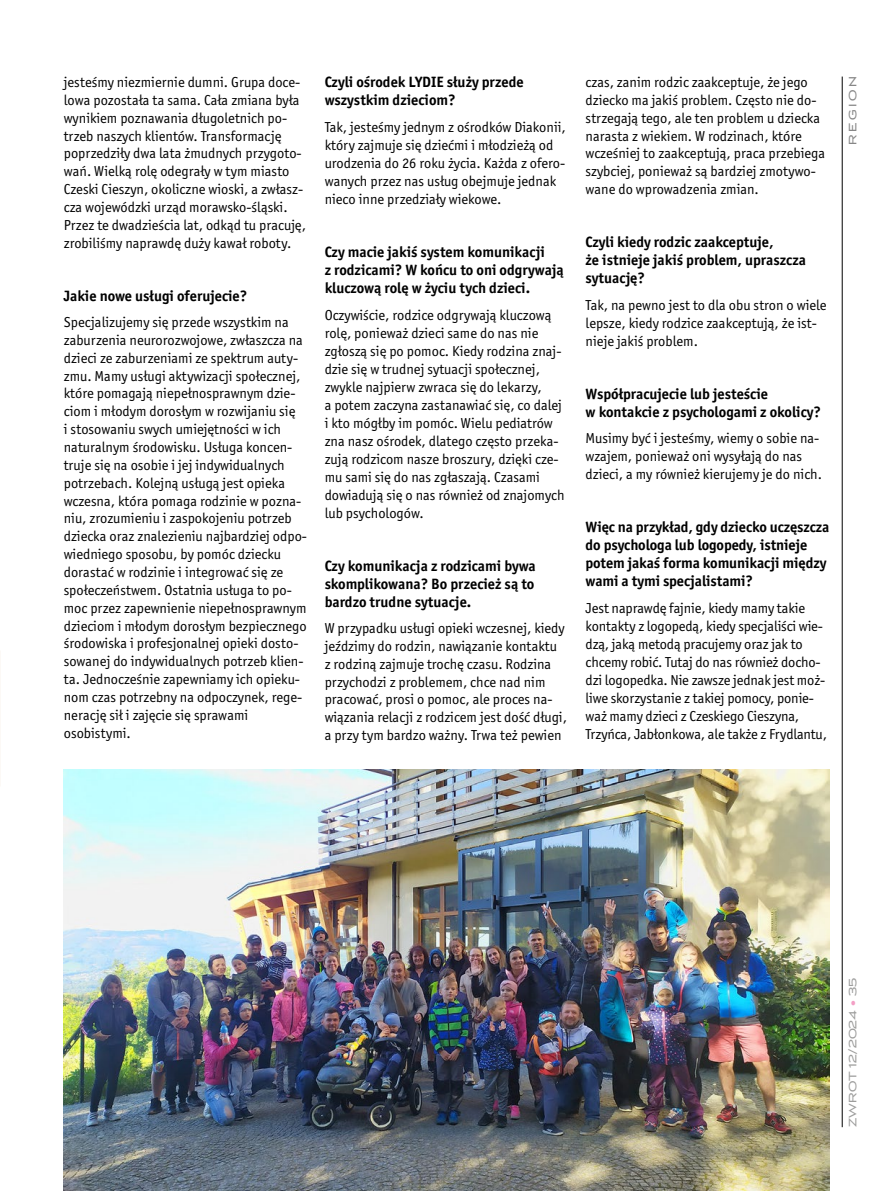
<style>
.page{position:relative;width:872px;height:1191px;background:#fff}
.page>*{position:absolute;margin:0;border:0;box-sizing:border-box;transform-origin:0 0}
.t1{font:700 15px/18px "Officina Sans Itc TOT";color:#000}
.t2{font:14.4px/17.9px "Officina Sans Itc TOT";color:#000}
.t3{font:12px "Luxury Gold";letter-spacing:.015em;color:#9d9d9c}
.t4{font:12px "Luxury Gold";letter-spacing:.205em;color:#878787}
.s1{color:#f39fc5}
</style>
<div class="page">
<img style="left:64px;top:770px;width:765px;height:421px">
<hr style="left:842px;top:77px;width:1px;height:1050px;background:#000">
<p class="t2" style="left:64px;top:73px;width:244px">jesteśmy niezmiernie dumni. Grupa doce&shy;lowa pozostała ta sama. Cała zmiana była wynikiem poznawania długoletnich po&shy;trzeb naszych klientów. Transformację poprzedziły dwa lata żmudnych przygoto&shy;wań. Wielką rolę odegrały w tym miasto Czeski Cieszyn, okoliczne wioski, a zwłasz&shy;cza wojewódzki urząd morawsko-śląski.<br>Przez te dwadzieścia lat, odkąd tu pracuję, zrobiliśmy naprawdę duży kawał roboty.</p>
<p class="t1" style="left:64px;top:286px;width:185px">Jakie nowe usługi oferujecie?</p>
<p class="t2" style="left:64px;top:313px;width:245px">Specjalizujemy się przede wszystkim na zaburzenia neurorozwojowe, zwłaszcza na dzieci ze zaburzeniami ze spektrum auty&shy;zmu. Mamy usługi aktywizacji społecznej, które pomagają niepełnosprawnym dzie&shy;ciom i młodym dorosłym w rozwijaniu się<br>i stosowaniu swych umiejętności w ich naturalnym środowisku. Usługa koncen&shy;truje się na osobie i jej indywidualnych potrzebach. Kolejną usługą jest opieka wczesna, która pomaga rodzinie w pozna&shy;niu, zrozumieniu i zaspokojeniu potrzeb dziecka oraz znalezieniu najbardziej odpo&shy;wiedniego sposobu, by pomóc dziecku dorastać w rodzinie i integrować się ze społeczeństwem. Ostatnia usługa to po&shy;moc przez zapewnienie niepełnosprawnym dzieciom i młodym dorosłym bezpiecznego środowiska i profesjonalnej opieki dosto&shy;sowanej do indywidualnych potrzeb klien&shy;ta. Jednocześnie zapewniamy ich opieku&shy;nom czas potrzebny na odpoczynek, rege&shy;nerację sił i zajęcie się sprawami osobistymi.</p>
<p class="t1" style="left:325px;top:73px;width:200px">Czyli ośrodek LYDIE służy przede wszystkim dzieciom?</p>
<p class="t2" style="left:325px;top:118px;width:243px">Tak, jesteśmy jednym z ośrodków Diakonii, który zajmuje się dziećmi i młodzieżą od urodzenia do 26 roku życia. Każda z ofero&shy;wanych przez nas usług obejmuje jednak nieco inne przedziały wiekowe.</p>
<p class="t1" style="left:325px;top:243px;width:240px">Czy macie jakiś system komunikacji<br>z rodzicami? W końcu to oni odgrywają kluczową rolę w życiu tych dzieci.</p>
<p class="t2" style="left:325px;top:306px;width:241px">Oczywiście, rodzice odgrywają kluczową rolę, ponieważ dzieci same do nas nie zgłoszą się po pomoc. Kiedy rodzina znaj&shy;dzie się w trudnej sytuacji społecznej, zwykle najpierw zwraca się do lekarzy,<br>a potem zaczyna zastanawiać się, co dalej i kto mógłby im pomóc. Wielu pediatrów zna nasz ośrodek, dlatego często przeka&shy;zują rodzicom nasze broszury, dzięki cze&shy;mu sami się do nas zgłaszają. Czasami dowiadują się o nas również od znajomych lub psychologów.</p>
<p class="t1" style="left:325px;top:556px;width:213px;text-align:justify">Czy komunikacja z rodzicami bywa skomplikowana? Bo przecież są to bardzo trudne sytuacje.</p>
<p class="t2" style="left:325px;top:619px;width:244px">W przypadku usługi opieki wczesnej, kiedy jeździmy do rodzin, nawiązanie kontaktu<br>z rodziną zajmuje trochę czasu. Rodzina przychodzi z problemem, chce nad nim pracować, prosi o pomoc, ale proces na&shy;wiązania relacji z rodzicem jest dość długi, a przy tym bardzo ważny. Trwa też pewien</p>
<p class="t2" style="left:585px;top:73px;width:241px">czas, zanim rodzic zaakceptuje, że jego dziecko ma jakiś problem. Często nie do&shy;strzegają tego, ale ten problem u dziecka narasta z wiekiem. W rodzinach, które wcześniej to zaakceptują, praca przebiega szybciej, ponieważ są bardziej zmotywo&shy;wane do wprowadzenia zmian.</p>
<p class="t1" style="left:585px;top:233px;width:222px">Czyli kiedy rodzic zaakceptuje,<br>że istnieje jakiś problem, upraszcza sytuację?</p>
<p class="t2" style="left:585px;top:296px;width:242px">Tak, na pewno jest to dla obu stron o wiele lepsze, kiedy rodzice zaakceptują, że ist&shy;nieje jakiś problem.</p>
<p class="t1" style="left:585px;top:384px;width:237px">Współpracujecie lub jesteście<br>w kontakcie z psychologami z okolicy?</p>
<p class="t2" style="left:585px;top:429px;width:238px">Musimy być i jesteśmy, wiemy o sobie na&shy;wzajem, ponieważ oni wysyłają do nas dzieci, a my również kierujemy je do nich.</p>
<p class="t1" style="left:585px;top:518px;width:245px">Więc na przykład, gdy dziecko uczęszcza do psychologa lub logopedy, istnieje potem jakaś forma komunikacji między wami a tymi specjalistami?</p>
<p class="t2" style="left:585px;top:599px;width:243px">Jest naprawdę fajnie, kiedy mamy takie kontakty z logopedą, kiedy specjaliści wie&shy;dzą, jaką metodą pracujemy oraz jak to chcemy robić. Tutaj do nas również docho&shy;dzi logopedka. Nie zawsze jednak jest moż&shy;liwe skorzystanie z takiej pomocy, ponie&shy;waż mamy dzieci z Czeskiego Cieszyna, Trzyńca, Jabłonkowa, ale także z Frydlantu,</p>
<p class="t4" style="left:846px;top:145px;width:70px;rotate:-90deg">REGION</p>
<p class="t3" style="left:846px;top:1127px;width:151px;rotate:-90deg">ZWROT 12/2024 <span class="s1">•</span> 35</p>
</div>
